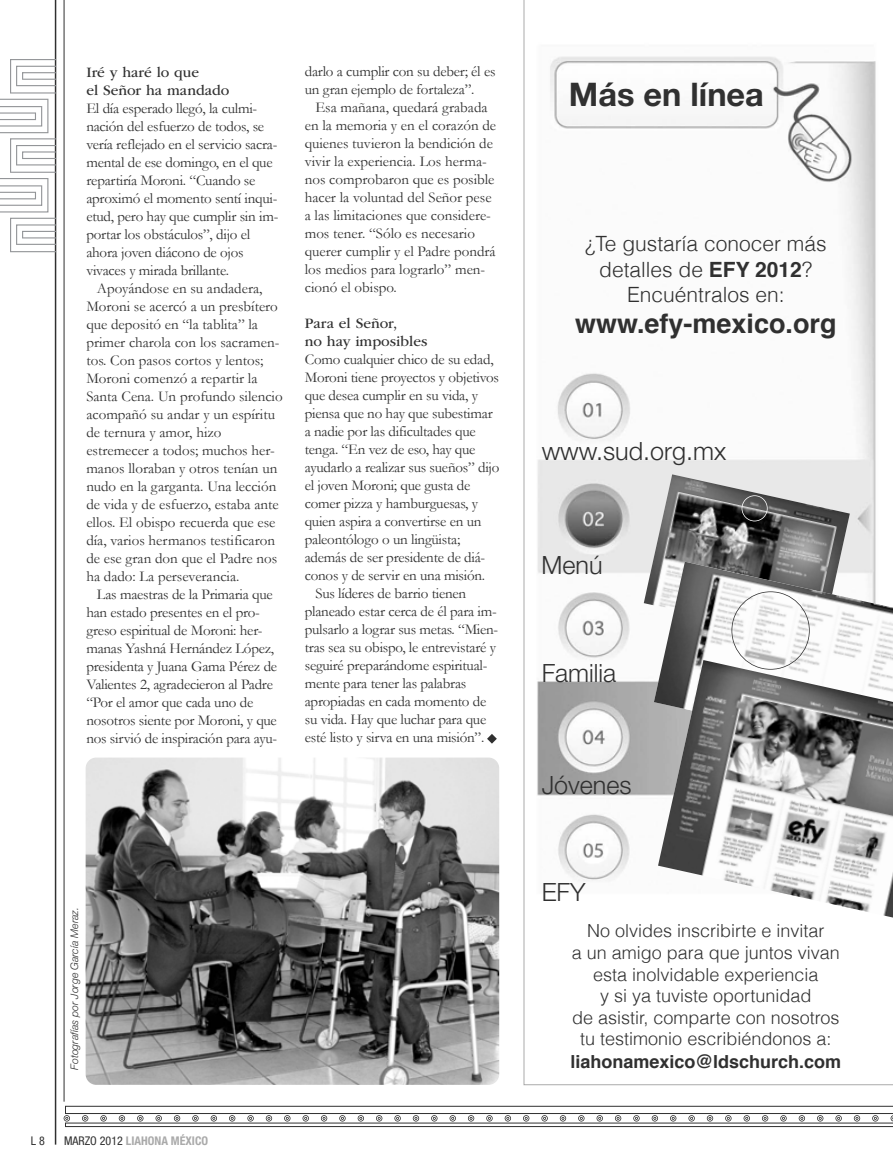
<style>
.page{position:relative;width:893px;height:1170px;background:#fff}
.page>*{position:absolute;margin:0;border:0;box-sizing:border-box;transform-origin:0 0}
.t1{font:700 32.55px "Helvetica Neue LT Std";color:#303030}
.t2{font:700 27px "Helvetica";color:#303030}
.t3{font:300 25.2px "Helvetica Neue LT Std";color:#303030}
.t4{font:300 21px/25.5px "Helvetica";color:#303030;text-align:center}
.t5{font:300 18px/21.6px "Helvetica";color:#303030;text-align:center}
.t6{font:700 18px "Helvetica";color:#303030}
.t7{font:15px/18px "Garamond";letter-spacing:-.015em;color:#303030}
.t8{font:15px/18px "ITC Garamond Std";color:#303030}
.t9{font:700 condensed 12px "Helvetica Neue LT Std";color:#aaa}
.t10{font:condensed 12px "Helvetica Neue LT Std";color:#303030}
.t11{font:italic 300 10.5px "Helvetica Neue LT Std";color:#303030}
.s1{font-weight:400;color:#303030}
.s2{font-weight:700}
</style>
<div class="page">
<svg style="left:524px;top:0;width:352px;height:1084px"></svg>
<hr style="left:55px;top:0;width:1px;height:1144px;background:#303030">
<hr style="left:64px;top:0;width:1px;height:1101px;background:#303030">
<div style="left:64px;top:1114px;width:6px;height:7px;border:2px solid #303030;border-radius:50%"></div>
<svg style="left:65px;top:1105px;width:828px;height:21px"></svg>
<svg style="left:10px;top:218px;width:45px;height:34px"></svg>
<svg style="left:10px;top:59px;width:45px;height:34px"></svg>
<svg style="left:0;top:99px;width:55px;height:113px"></svg>
<img style="left:86px;top:757px;width:413px;height:327px;border-radius:11px">
<svg style="left:487px;top:734px;width:10px;height:9px"></svg>
<img style="left:644px;top:474px;width:206px;height:168px">
<img style="left:654px;top:561px;width:239px;height:192px">
<img style="left:658px;top:660px;width:235px;height:259px">
<div style="left:742px;top:495px;width:26px;height:26px;border:2px solid #fff;border-radius:50%"></div>
<div style="left:731px;top:591px;width:79px;height:78px;border:2px solid #303030;border-radius:50%"></div>
<p class="t8" style="left:86px;top:64px;width:145px">Iré y haré lo que<br>el Señor ha mandado</p>
<p class="t7" style="left:86px;top:99px;width:193px">El día esperado llegó, la culmi&shy;nación del esfuerzo de todos, se vería reflejado en el servicio sacra&shy;mental de ese domingo, en el que repartiría Moroni. “Cuando se aproximó el momento sentí inqui&shy;etud, pero hay que cumplir sin im&shy;portar los obstáculos”, dijo el ahora joven diácono de ojos vivaces y mirada brillante.</p>
<p class="t7" style="left:86px;top:279px;width:198px;text-indent:11px">Apoyándose en su andadera,<br>Moroni se acercó a un presbítero que depositó en “la tablita” la primer charola con los sacramen&shy;tos. Con pasos cortos y lentos;<br>Moroni comenzó a repartir la<br>Santa Cena. Un profundo silencio acompañó su andar y un espíritu de ternura y amor, hizo estremecer a todos; muchos her&shy;manos lloraban y otros tenían un nudo en la garganta. Una lección de vida y de esfuerzo, estaba ante ellos. El obispo recuerda que ese día, varios hermanos testificaron de ese gran don que el Padre nos ha dado: La perseverancia.</p>
<p class="t7" style="left:86px;top:585px;width:192px;text-indent:11px">Las maestras de la Primaria que han estado presentes en el pro&shy;greso espiritual de Moroni: her&shy;manas Yashná Hernández López, presidenta y Juana Gama Pérez de<br>Valientes 2, agradecieron al Padre “Por el amor que cada uno de nosotros siente por Moroni, y que nos sirvió de inspiración para ayu-</p>
<p class="t7" style="left:305px;top:62px;width:192px">darlo a cumplir con su deber; él es un gran ejemplo de fortaleza”.</p>
<p class="t7" style="left:305px;top:98px;width:193px;text-indent:11px">Esa mañana, quedará grabada en la memoria y en el corazón de quienes tuvieron la bendición de vivir la experiencia. Los herma - nos comprobaron que es posible hacer la voluntad del Señor pese a las limitaciones que considere&shy;mos tener. “Sólo es necesario querer cumplir y el Padre pondrá los medios para lograrlo” men&shy;cionó el obispo.</p>
<p class="t8" style="left:305px;top:315px;width:124px">Para el Señor,<br>no hay imposibles</p>
<p class="t7" style="left:305px;top:350px;width:190px">Como cualquier chico de su edad,</p>
<p class="t7" style="left:305px;top:368px;width:196px">Moroni tiene proyectos y objetivos</p>
<p class="t7" style="left:305px;top:386px;width:175px">que desea cumplir en su vida, y</p>
<p class="t7" style="left:305px;top:404px;width:189px">piensa que no hay que subestimar</p>
<p class="t7" style="left:305px;top:422px;width:172px">a nadie por las dificultades que</p>
<p class="t7" style="left:305px;top:440px;width:172px">tenga. “En vez de eso, hay que</p>
<p class="t7" style="left:305px;top:458px;width:196px">ayudarlo a realizar sus sueños” dijo</p>
<p class="t7" style="left:305px;top:476px;width:167px">el joven Moroni; que gusta de</p>
<p class="t7" style="left:305px;top:494px;width:175px">comer pizza y hamburguesas, y</p>
<p class="t7" style="left:305px;top:512px;width:178px">quien aspira a convertirse en un</p>
<p class="t7" style="left:305px;top:530px;width:157px">paleontólogo o un lingüista;</p>
<p class="t7" style="left:305px;top:548px;width:182px">además de ser presidente de diá-</p>
<p class="t7" style="left:305px;top:566px;width:182px">conos y de servir en una misión.</p>
<p class="t7" style="left:315px;top:584px;width:152px">Sus líderes de barrio tienen</p>
<p class="t7" style="left:305px;top:602px;width:194px">planeado estar cerca de él para im-</p>
<p class="t7" style="left:305px;top:620px;width:195px">pulsarlo a lograr sus metas. “Mien-</p>
<p class="t7" style="left:305px;top:638px;width:193px">tras sea su obispo, le entrevistaré y</p>
<p class="t7" style="left:305px;top:656px;width:184px">seguiré preparándome espiritual-</p>
<p class="t7" style="left:305px;top:674px;width:163px">mente para tener las palabras</p>
<p class="t7" style="left:305px;top:692px;width:183px">apropiadas en cada momento de</p>
<p class="t7" style="left:305px;top:710px;width:183px">su vida. Hay que luchar para que</p>
<p class="t7" style="left:305px;top:728px;width:181px">esté listo y sirva en una misión”.</p>
<p class="t11" style="left:71px;top:1069px;width:164px;rotate:-90deg">Fotografías por Jorge García Meraz.</p>
<p class="t10" style="left:31px;top:1135px;width:15px">L 8</p>
<p class="t9" style="left:64px;top:1135px;width:146px"><span class="s1">MARZO 2012</span> LIAHONA MÉXICO</p>
<h1 class="t1" style="left:569px;top:83px;width:197px">Más en línea</h1>
<h3 class="t4" style="left:585px;top:233px;width:243px">¿Te gustaría conocer más detalles de <span class="s2">EFY 2012</span>?<br>Encuéntralos en:</h3>
<h2 class="t2" style="left:575px;top:312px;width:263px">www.efy-mexico.org</h2>
<h3 class="t3" style="left:542px;top:442px;width:186px">www.sud.org.mx</h3>
<h3 class="t3" style="left:542px;top:556px;width:63px">Menú</h3>
<h3 class="t3" style="left:542px;top:663px;width:76px">Familia</h3>
<h3 class="t3" style="left:542px;top:776px;width:91px">Jóvenes</h3>
<h3 class="t3" style="left:542px;top:882px;width:45px">EFY</h3>
<p class="t5" style="left:572px;top:921px;width:270px">No olvides inscribirte e invitar<br>a un amigo para que juntos vivan esta inolvidable experiencia<br>y si ya tuviste oportunidad<br>de asistir, comparte con nosotros tu testimonio escribiéndonos a:</p>
<p class="t6" style="left:570px;top:1053px;width:272px">liahonamexico@ldschurch.com</p>
</div>
